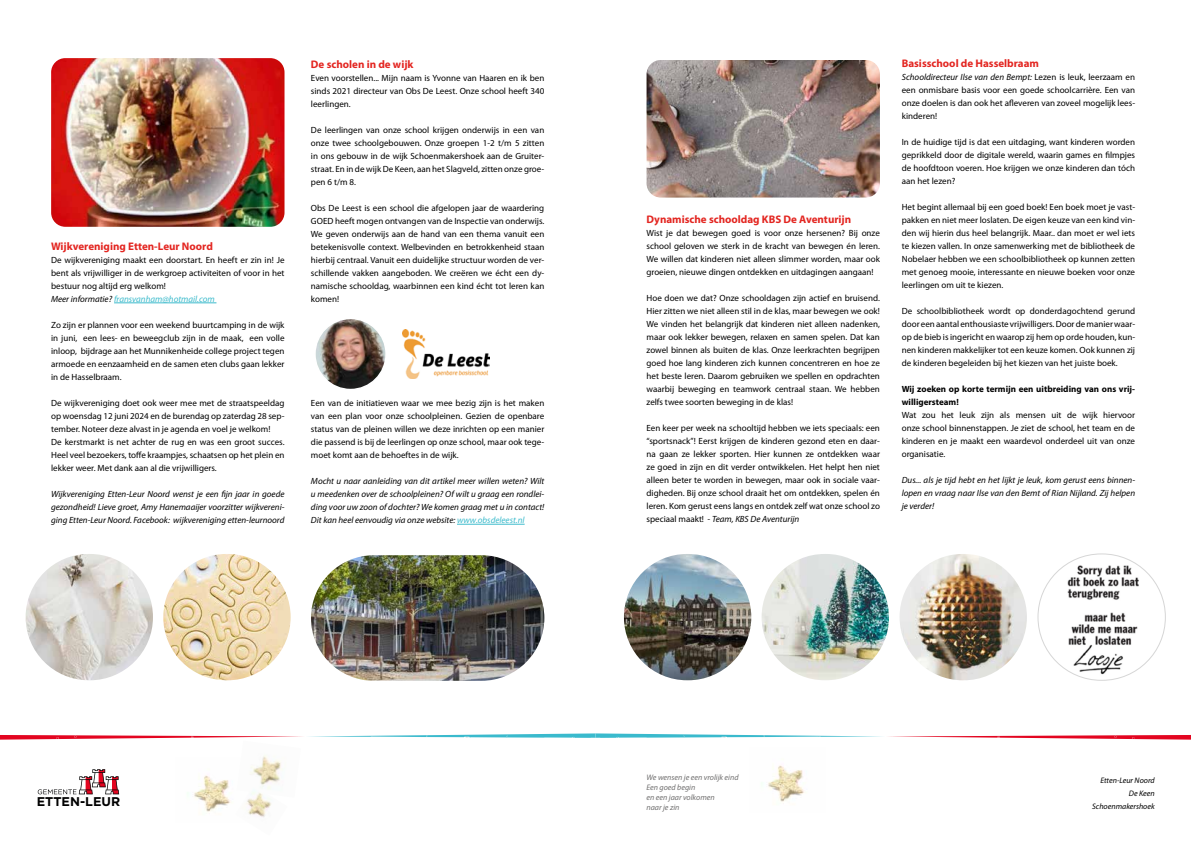
<style>
.page{position:relative;width:1191px;height:842px;background:#fff}
.page>*{position:absolute;margin:0;border:0;box-sizing:border-box;transform-origin:0 0}
.t1{font:700 12.6px "Gotham";color:#000}
.t2{font:700 11px "Myriad Pro";color:#e32621}
.t3{font:9px/13px "Myriad Pro";color:#000;text-align:justify}
.t4{font:italic 9px/13px "Myriad Pro";color:#000;text-align:justify}
.t5{font:700 9px/13px "Myriad Pro";color:#000}
.t6{font:italic 8px/10px "Myriad Pro";color:#706f6f}
.t7{font:italic 8px/13px "Myriad Pro";color:#000;text-align:right}
.s1{font-style:italic}
.s2{font-style:italic;color:#3cbbcc}
.s3{color:#3cbbcc}
</style>
<div class="page">
<svg style="left:38px;top:769px;width:81px;height:25px"></svg>
<img style="left:1050px;top:555px;width:97px;height:122px">
<img style="left:761px;top:554px;width:128px;height:126px;border-radius:63px">
<img style="left:163px;top:554px;width:128px;height:126px;border-radius:63px">
<hr style="left:114px;top:303px;width:102px;height:1px;background:#3cbbcc">
<hr style="left:457px;top:524px;width:67px;height:1px;background:#3cbbcc">
<img style="left:768px;top:765px;width:37px;height:37px">
<img style="left:194px;top:775px;width:37px;height:37px">
<img style="left:250px;top:755px;width:32px;height:30px">
<img style="left:246px;top:785px;width:25px;height:32px">
<svg style="left:0;top:733px;width:1191px;height:7px"></svg>
<img style="left:624px;top:554px;width:127px;height:126px;border-radius:63px">
<img style="left:26px;top:554px;width:127px;height:126px;border-radius:63px">
<img style="left:899px;top:554px;width:128px;height:126px;border-radius:63px">
<img style="left:51px;top:58px;width:233px;height:169px">
<img style="left:311px;top:555px;width:233px;height:126px;border-radius:63px">
<img style="left:646px;top:60px;width:234px;height:138px">
<img style="left:402px;top:329px;width:87px;height:49px">
<img style="left:317px;top:321px;width:67px;height:66px">
<div style="left:314px;top:318px;width:73px;height:72px;border:2px solid #fff;border-radius:50%"></div>
<p class="t2" style="left:51px;top:240px;width:163px">Wijkvereniging Etten-Leur Noord</p>
<p class="t3" style="left:51px;top:254px;width:235px;text-align:left">De wijkvereniging maakt een doorstart. En heeft er zin in! Je bent als vrijwilliger in de werkgroep activiteiten of voor in het bestuur nog altijd erg welkom!<br><span class="s1">Meer informatie?</span> <span class="s2">fransvanham@hotmail.com</span></p>
<p class="t3" style="left:51px;top:319px;width:235px">Zo zijn er plannen voor een weekend buurtcamping in de wijk in juni, een lees- en beweegclub zijn in de maak, een volle inloop, bijdrage aan het Munnikenheide college project tegen armoede en eenzaamheid en de samen eten clubs gaan lekker in de Hasselbraam.</p>
<p class="t3" style="left:51px;top:397px;width:235px;text-align:left">De wijkvereniging doet ook weer mee met de straatspeeldag op woensdag 12 juni 2024 en de burendag op zaterdag 28 sep&shy;tember. Noteer deze alvast in je agenda en voel je welkom!<br>De kerstmarkt is net achter de rug en was een groot succes.<br>Heel veel bezoekers, toffe kraampjes, schaatsen op het plein en lekker weer. Met dank aan al die vrijwilligers.</p>
<p class="t4" style="left:51px;top:488px;width:235px">Wijkvereniging Etten-Leur Noord wenst je een fijn jaar in goede gezondheid! Lieve groet, Amy Hanemaaijer voorzitter wijkvereni&shy;ging Etten-Leur Noord. Facebook: wijkvereniging etten-leurnoord</p>
<p class="t2" style="left:311px;top:58px;width:104px">De scholen in de wijk</p>
<p class="t3" style="left:311px;top:72px;width:235px">Even voorstellen... Mijn naam is Yvonne van Haaren en ik ben sinds 2021 directeur van Obs De Leest. Onze school heeft 340 leerlingen.</p>
<p class="t3" style="left:311px;top:124px;width:235px">De leerlingen van onze school krijgen onderwijs in een van onze twee schoolgebouwen. Onze groepen 1-2 t/m 5 zitten in ons gebouw in de wijk Schoenmakershoek aan de Gruiter&shy;straat. En in de wijk De Keen, aan het Slagveld, zitten onze groe&shy;pen 6 t/m 8.</p>
<p class="t3" style="left:311px;top:202px;width:235px">Obs De Leest is een school die afgelopen jaar de waardering GOED heeft mogen ontvangen van de Inspectie van onderwijs.<br>We geven onderwijs aan de hand van een thema vanuit een betekenisvolle context. Welbevinden en betrokkenheid staan hierbij centraal. Vanuit een duidelijke structuur worden de ver&shy;schillende vakken aangeboden. We creëren we écht een dy&shy;namische schooldag, waarbinnen een kind écht tot leren kan komen!</p>
<p class="t3" style="left:311px;top:397px;width:235px">Een van de initiatieven waar we mee bezig zijn is het maken van een plan voor onze schoolpleinen. Gezien de openbare status van de pleinen willen we deze inrichten op een manier die passend is bij de leerlingen op onze school, maar ook tege&shy;moet komt aan de behoeftes in de wijk.</p>
<p class="t4" style="left:311px;top:475px;width:235px">Mocht u naar aanleiding van dit artikel meer willen weten? Wilt u meedenken over de schoolpleinen? Of wilt u graag een rondlei&shy;ding voor uw zoon of dochter? We komen graag met u in contact!<br>Dit kan heel eenvoudig via onze website: <span class="s3">www.obsdeleest.nl</span></p>
<h1 class="t1" style="left:37px;top:794px;width:85px">ETTEN-LEUR</h1>
<p class="t2" style="left:646px;top:213px;width:206px">Dynamische schooldag KBS De Aventurijn</p>
<p class="t3" style="left:646px;top:226px;width:235px">Wist je dat bewegen goed is voor onze hersenen? Bij onze school geloven we sterk in de kracht van bewegen én leren.<br>We willen dat kinderen niet alleen slimmer worden, maar ook groeien, nieuwe dingen ontdekken en uitdagingen aangaan!</p>
<p class="t3" style="left:646px;top:291px;width:235px">Hoe doen we dat? Onze schooldagen zijn actief en bruisend.<br>Hier zitten we niet alleen stil in de klas, maar bewegen we ook!<br>We vinden het belangrijk dat kinderen niet alleen nadenken, maar ook lekker bewegen, relaxen en samen spelen. Dat kan zowel binnen als buiten de klas. Onze leerkrachten begrijpen goed hoe lang kinderen zich kunnen concentreren en hoe ze het beste leren. Daarom gebruiken we spellen en opdrachten waarbij beweging en teamwork centraal staan. We hebben zelfs twee soorten beweging in de klas!</p>
<p class="t3" style="left:646px;top:421px;width:235px">Een keer per week na schooltijd hebben we iets speciaals: een “sportsnack”! Eerst krijgen de kinderen gezond eten en daar&shy;na gaan ze lekker sporten. Hier kunnen ze ontdekken waar ze goed in zijn en dit verder ontwikkelen. Het helpt hen niet alleen beter te worden in bewegen, maar ook in sociale vaar&shy;digheden. Bij onze school draait het om ontdekken, spelen én leren. Kom gerust eens langs en ontdek zelf wat onze school zo speciaal maakt! <span class="s1">- Team, KBS De Aventurijn</span></p>
<p class="t2" style="left:901px;top:57px;width:139px">Basisschool de Hasselbraam</p>
<p class="t3" style="left:901px;top:71px;width:235px"><span class="s1">Schooldirecteur Ilse van den Bempt:</span> Lezen is leuk, leerzaam en een onmisbare basis voor een goede schoolcarrière. Een van onze doelen is dan ook het afleveren van zoveel mogelijk lees&shy;kinderen!</p>
<p class="t3" style="left:901px;top:136px;width:235px">In de huidige tijd is dat een uitdaging, want kinderen worden geprikkeld door de digitale wereld, waarin games en filmpjes de hoofdtoon voeren. Hoe krijgen we onze kinderen dan tóch aan het lezen?</p>
<p class="t3" style="left:901px;top:201px;width:235px">Het begint allemaal bij een goed boek! Een boek moet je vast&shy;pakken en niet meer loslaten. De eigen keuze van een kind vin&shy;den wij hierin dus heel belangrijk. Maar.. dan moet er wel iets te kiezen vallen. In onze samenwerking met de bibliotheek de Nobelaer hebben we een schoolbibliotheek op kunnen zetten met genoeg mooie, interessante en nieuwe boeken voor onze leerlingen om uit te kiezen.</p>
<p class="t3" style="left:901px;top:305px;width:235px">De schoolbibliotheek wordt op donderdagochtend gerund door eenaantal enthousiaste vrijwilligers.Doorde manier waar&shy;op de bieb is ingericht en waarop zij hem op orde houden, kun&shy;nen kinderen makkelijker tot een keuze komen. Ook kunnen zij de kinderen begeleiden bij het kiezen van het juiste boek.</p>
<p class="t5" style="left:901px;top:383px;width:235px">Wij zoeken op korte termijn een uitbreiding van ons vrij&shy;willigersteam!</p>
<p class="t3" style="left:901px;top:409px;width:235px">Wat zou het leuk zijn als mensen uit de wijk hiervoor onze school binnenstappen. Je ziet de school, het team en de kinderen en je maakt een waardevol onderdeel uit van onze organisatie.</p>
<p class="t4" style="left:901px;top:474px;width:235px">Dus... als je tijd hebt en het lijkt je leuk, kom gerust eens binnen&shy;lopen en vraag naar Ilse van den Bemt of Rian Nijland. Zij helpen je verder!</p>
<p class="t6" style="left:646px;top:772px;width:93px">We wensen je een vrolijk eind<br>Een goed begin<br>en een jaar volkomen<br>naar je zin</p>
<p class="t7" style="left:1092px;top:774px;width:64px">Etten-Leur Noord<br>De Keen<br>Schoenmakershoek</p>
</div>
